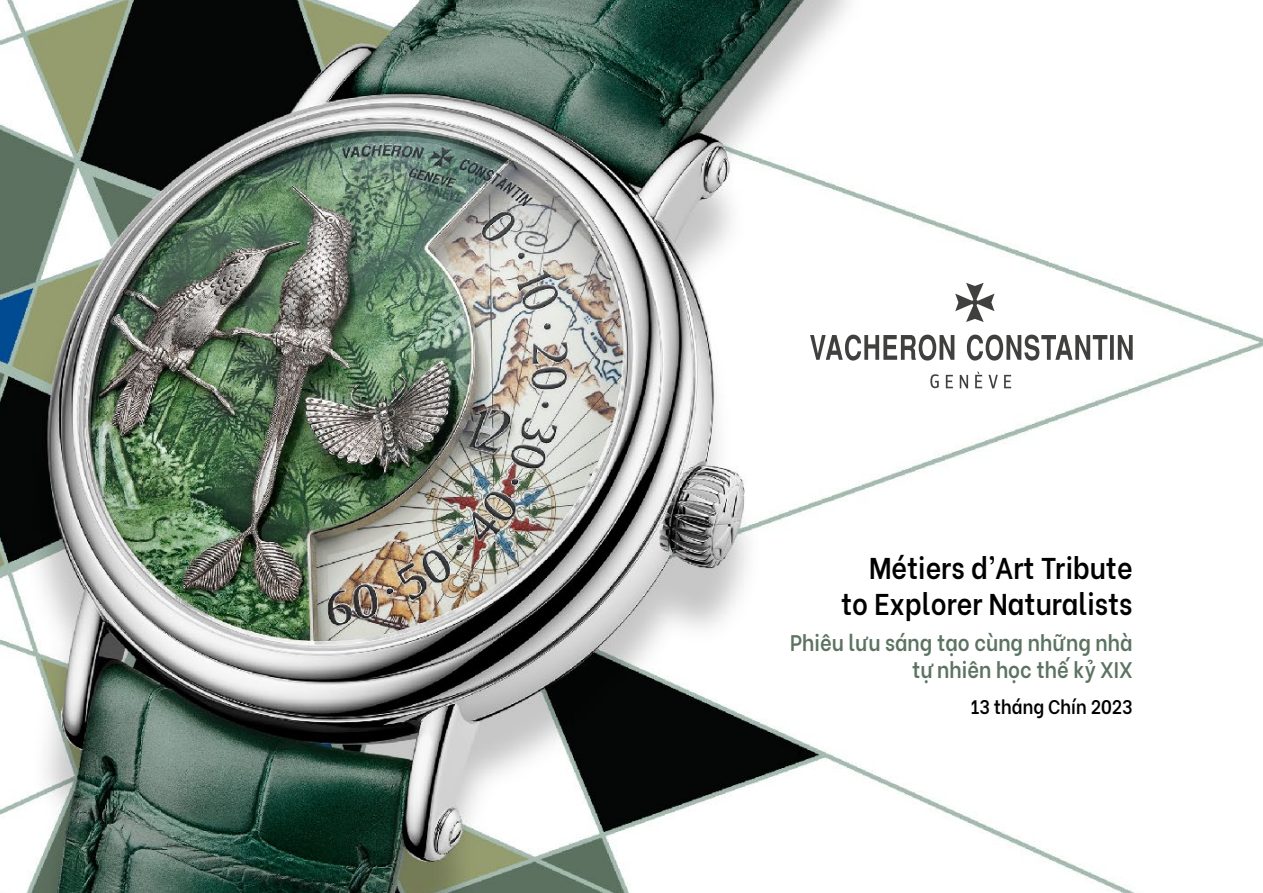
<style>
.page{position:relative;width:1263px;height:893px;background:#fff}
.page>*{position:absolute;margin:0;border:0;box-sizing:border-box;transform-origin:0 0}
.t1{font:600 30px "Be Vietnam";color:#000;scale:.9 1}
.t2{font:600 22.5px "Be Vietnam";color:#5c7361;scale:.9 1}
.t3{font:600 19.5px "Be Vietnam";color:#000;scale:.9 1}
</style>
<div class="page">
<img style="left:0;top:0;width:1263px;height:893px">
<svg style="left:810px;top:283px;width:323px;height:105px"></svg>
<p class="t1" style="left:869px;top:543px;width:294px">Métiers d’Art Tribute</p>
<p class="t1" style="left:841px;top:579px;width:325px">to Explorer Naturalists</p>
<p class="t2" style="left:790px;top:624px;width:382px">Phiêu lưu sáng tạo cùng những nhà</p>
<p class="t2" style="left:912px;top:651px;width:247px">tự nhiên học thế kỷ XIX</p>
<p class="t3" style="left:970px;top:690px;width:182px">13 tháng Chín 2023</p>
</div>
